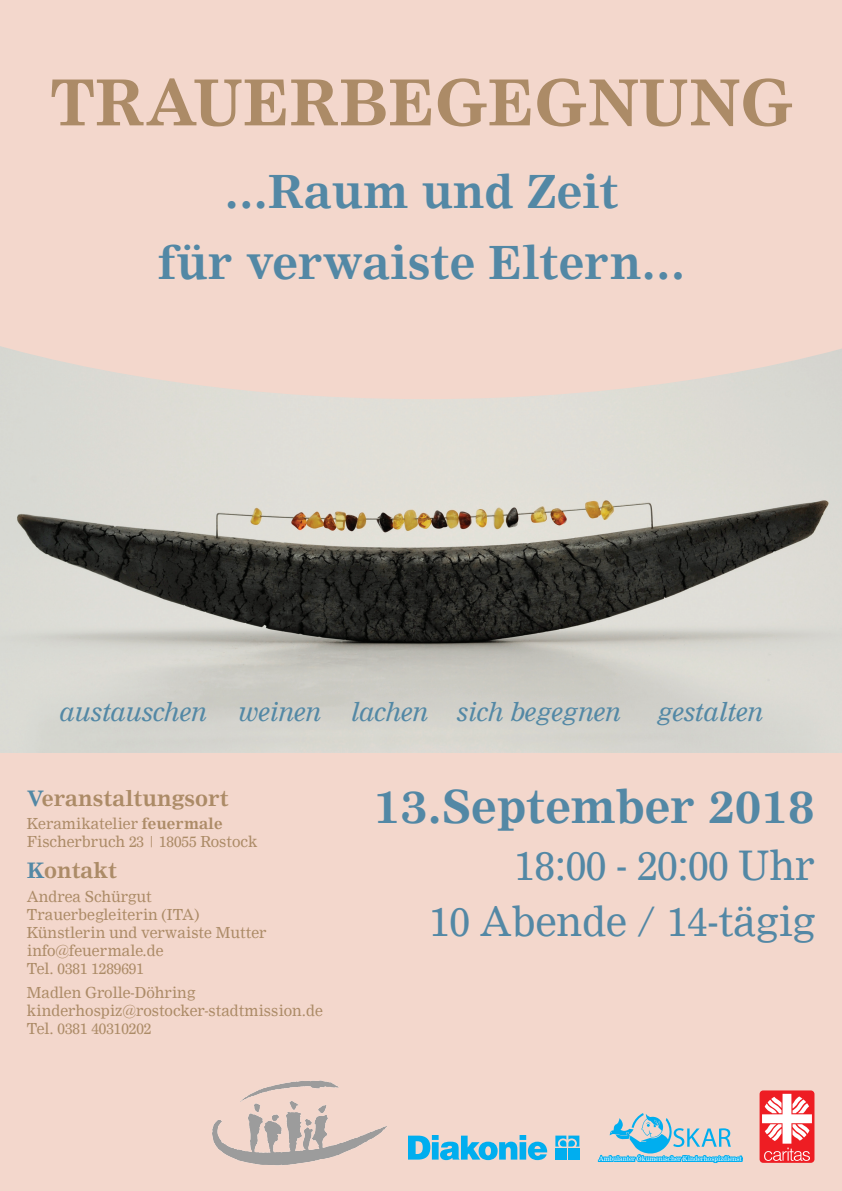
<style>
.page{position:relative;width:842px;height:1191px;background:#f3d7cc}
.page>*{position:absolute;margin:0;border:0;box-sizing:border-box;transform-origin:0 0}
.t1{font:700 62px "Nimrod";color:#ac8b67}
.t2{font:700 45px/71px "Nimrod";color:#5388a5;text-align:center}
.t3{font:40px/56.5px "Nimrod";color:#5388a5;text-align:right}
.t4{font:italic 25px "Nimrod";color:#5388a5}
.t5{font:700 21px "Nimrod";color:#ac8b67}
.t6{font:15px/18px "Nimrod";color:#ac8b67}
.t7{font:6.2px "Nimrod";color:#fff}
.s1{color:#5388a5}
.s2{font-weight:700}
</style>
<div class="page">
<img style="left:0;top:399px;width:842px;height:353px">
<svg style="left:0;top:346px;width:842px;height:53px"></svg>
<svg style="left:555px;top:1135px;width:24px;height:11px"></svg>
<div style="left:555px;top:1148px;width:11px;height:11px;background:#00aeef"></div>
<div style="left:568px;top:1148px;width:11px;height:11px;background:#00aeef"></div>
<svg style="left:408px;top:1135px;width:139px;height:25px"></svg>
<div style="left:759px;top:1090px;width:55px;height:72px;background:#ee1d23;border-radius:4px"></div>
<svg style="left:762px;top:1093px;width:50px;height:67px"></svg>
<svg style="left:597px;top:1113px;width:146px;height:50px"></svg>
<img style="left:212px;top:1080px;width:174px;height:86px">
<h1 class="t1" style="left:50px;top:66px;width:745px">TRAUERBEGEGNUNG</h1>
<h2 class="t2" style="left:158px;top:156px;width:528px">...Raum und Zeit<br>für verwaiste Eltern...</h2>
<h3 class="t4" style="left:60px;top:696px;width:149px">austauschen</h3>
<h3 class="t4" style="left:238px;top:696px;width:384px">weinen lachen sich begegnen</h3>
<h3 class="t4" style="left:658px;top:697px;width:107px">gestalten</h3>
<h3 class="t5" style="left:27px;top:785px;width:203px"><span class="s1">V</span>eranstaltungsort</h3>
<p class="t6" style="left:27px;top:815px;width:232px">Keramikatelier <span class="s2">feuermale<br></span>Fischerbruch 23 | 18055 Rostock</p>
<h3 class="t5" style="left:27px;top:858px;width:92px"><span class="s1">K</span>ontakt</h3>
<p class="t6" style="left:27px;top:887px;width:241px">Andrea Schürgut<br>Trauerbegleiterin (ITA)<br>Künstlerin und verwaiste Mutter info@feuermale.de<br>Tel. 0381 1289691</p>
<p class="t6" style="left:27px;top:983px;width:297px">Madlen Grolle-Döhring kinderhospiz@rostocker-stadtmission.de<br>Tel. 0381 40310202</p>
<h2 class="t2" style="left:374px;top:771px;width:442px">13.September 2018</h2>
<h3 class="t3" style="left:430px;top:837px;width:387px">18:00 - 20:00 Uhr<br>10 Abende / 14-tägig</h3>
<p class="t7" style="left:599px;top:1155px;width:145px">Ambulanter Ökumenischer Kinderhospizdienst</p>
</div>
